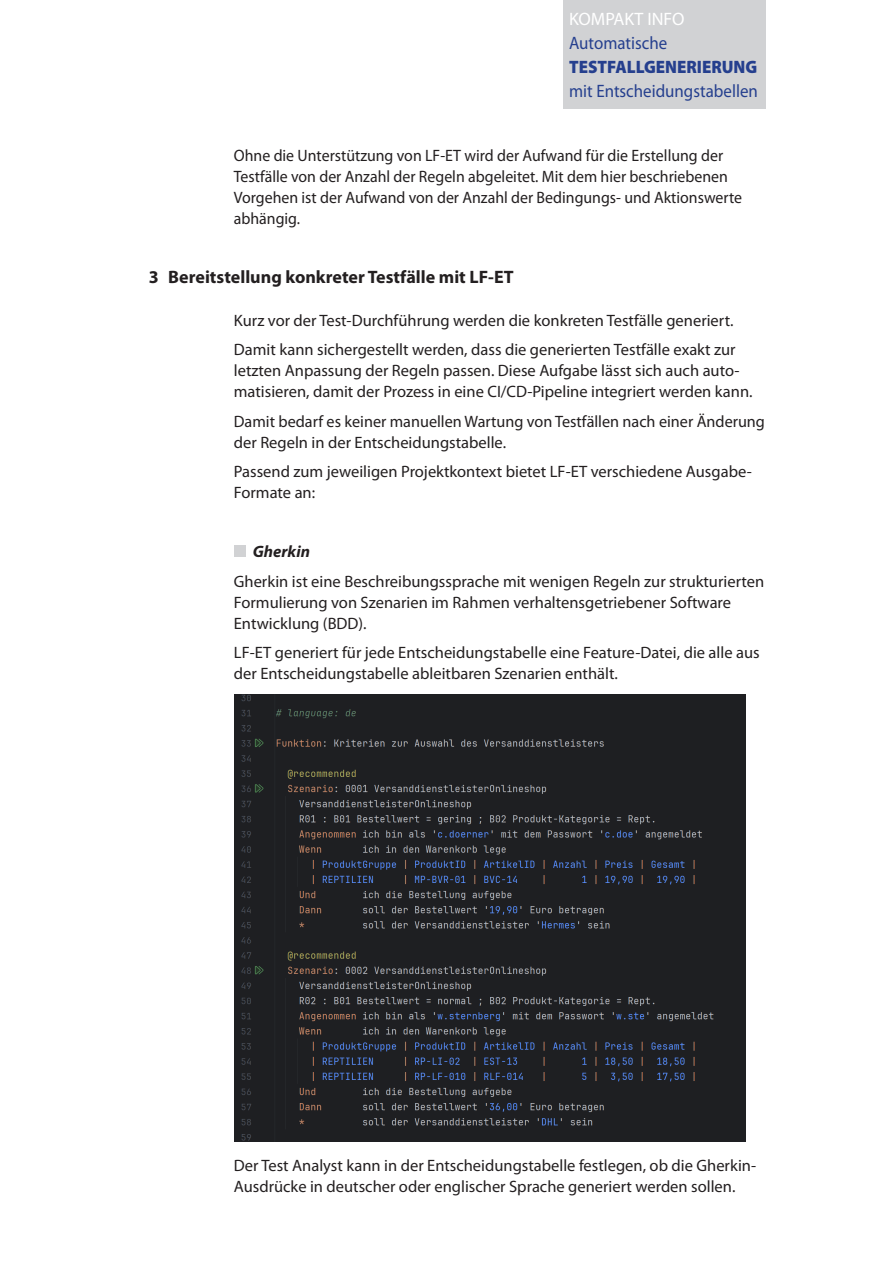
<style>
.page{position:relative;width:893px;height:1263px;background:#fff}
.page>*{position:absolute;margin:0;border:0;box-sizing:border-box;transform-origin:0 0}
.t1{font:18px/24px "Myriad Pro";color:#253f8e;scale:.94 1}
.LF-ZwischenHeader{font:700 18px "Myriad Pro";color:#231f20}
.t2{font:18px "Myriad Pro";color:#fff}
.LF-Inhalt{font:16.5px/21px "Myriad Pro";color:#231f20}
.LF-Inhalt-2{font:16.5px/21px "Myriad Pro";color:#231f20;scale:.96 1}
.LF-Inhalt-3{font:italic 700 16.5px "Myriad Pro";color:#231f20}
.s1{font-weight:900}
</style>
<div class="page">
<div style="left:563px;top:0;width:202px;height:109px;background:#d1d2d4"></div>
<div style="left:234px;top:545px;width:12px;height:12px;background:#d1d2d4"></div>
<img style="left:234px;top:694px;width:512px;height:447px">
<p class="t2" style="left:569px;top:8px;width:117px">KOMPAKT INFO</p>
<p class="t1" style="left:569px;top:31px;width:106px">Automatische</p>
<p class="t1" style="left:569px;top:55px;width:202px"><span class="s1">TESTFALLGENERIERUNG </span>mit Entscheidungstabellen</p>
<p class="LF-Inhalt-2" style="left:234px;top:145px;width:531px">Ohne die Unterstützung von LF-ET wird der Aufwand für die Erstellung der Testfälle von der Anzahl der Regeln abgeleitet. Mit dem hier beschriebenen Vorgehen ist der Aufwand von der Anzahl der Bedingungs- und Aktionswerte abhängig.</p>
<p class="LF-ZwischenHeader" style="left:149px;top:266px;width:366px">3 Bereitstellung konkreter Testfälle mit LF-ET</p>
<p class="LF-Inhalt" style="left:234px;top:309px;width:501px">Kurz vor der Test-Durchführung werden die konkreten Testfälle generiert.</p>
<p class="LF-Inhalt" style="left:234px;top:339px;width:520px">Damit kann sichergestellt werden, dass die generierten Testfälle exakt zur letzten Anpassung der Regeln passen. Diese Aufgabe lässt sich auch auto&shy;matisieren, damit der Prozess in eine CI/CD-Pipeline integriert werden kann.</p>
<p class="LF-Inhalt" style="left:234px;top:410px;width:533px">Damit bedarf es keiner manuellen Wartung von Testfällen nach einer Änderung der Regeln in der Entscheidungstabelle.</p>
<p class="LF-Inhalt" style="left:234px;top:461px;width:518px">Passend zum jeweiligen Projektkontext bietet LF-ET verschiedene Ausgabe-<br>Formate an:</p>
<p class="LF-Inhalt-3" style="left:253px;top:541px;width:59px">Gherkin</p>
<p class="LF-Inhalt" style="left:234px;top:570px;width:532px">Gherkin ist eine Beschreibungssprache mit wenigen Regeln zur strukturierten<br>Formulierung von Szenarien im Rahmen verhaltensgetriebener Software<br>Entwicklung (BDD).</p>
<p class="LF-Inhalt" style="left:234px;top:642px;width:527px">LF-ET generiert für jede Entscheidungstabelle eine Feature-Datei, die alle aus der Entscheidungstabelle ableitbaren Szenarien enthält.</p>
<p class="LF-Inhalt" style="left:234px;top:1154px;width:523px">Der Test Analyst kann in der Entscheidungstabelle festlegen, ob die Gherkin-<br>Ausdrücke in deutscher oder englischer Sprache generiert werden sollen.</p>
</div>
